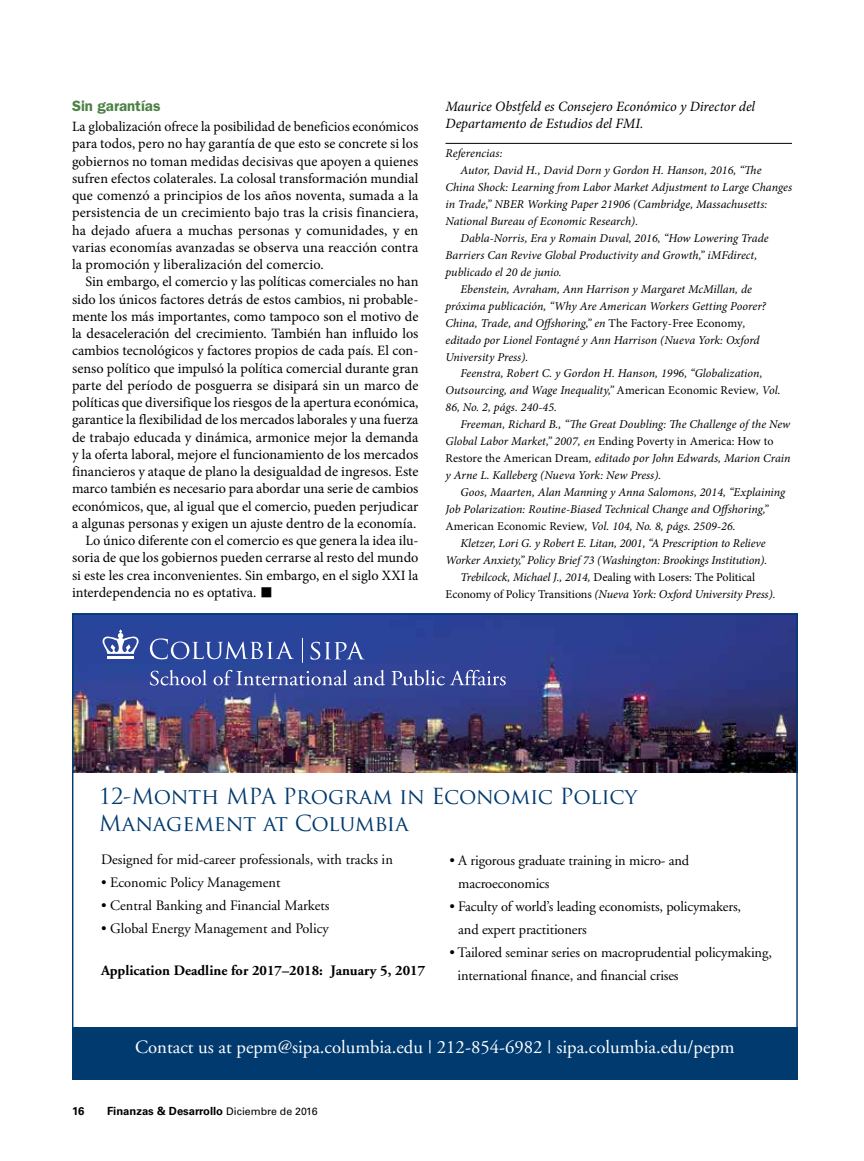
<style>
.page{position:relative;width:864px;height:1161px;background:#fff}
.page>*{position:absolute;margin:0;border:0;box-sizing:border-box;transform-origin:0 0}
.t1{font:34.5px "Minion Pro";color:#000}
.t2{font:21.6px/27.3px "Trajan Pro";letter-spacing:-.01em;color:#003a6f}
.t3{font:18.75px "Adobe Garamond";color:#fff}
.t4{font:600 15px "ITC Franklin Gothic Std";color:#4b8144}
.t5{font:14.4px/23.1px "Adobe Garamond";letter-spacing:-.01em;color:#000}
.t6{font:700 14.4px "Adobe Garamond";color:#000}
.t7{font:14.25px/17.2px "Minion Pro";color:#000;text-align:justify}
.t8{font:italic 14.25px/17.2px "Minion Pro";letter-spacing:-.005em;color:#000}
.t9{font:italic 12px "Minion Pro";color:#000}
.t10{font:12px "Minion Pro";letter-spacing:.005em;color:#000}
.t11{font:700 11.25px "Univers LT Std";color:#000}
.s1{font-style:normal}
.s2{font-style:italic}
.s3{font-weight:400;font-size:10.5px}
</style>
<div class="page">
<hr style="left:446px;top:143px;width:346px;height:1px;background:#000">
<div style="left:72px;top:1027px;width:726px;height:53px;background:#003a6f"></div>
<img style="left:74px;top:615px;width:722px;height:157px">
<svg style="left:150px;top:670px;width:57px;height:16px"></svg>
<svg style="left:214px;top:670px;width:133px;height:15px;background:#5c6bad"></svg>
<svg style="left:354px;top:670px;width:31px;height:16px"></svg>
<svg style="left:392px;top:670px;width:114px;height:16px;background:#606cad"></svg>
<svg style="left:150px;top:638px;width:144px;height:21px;background:#5268ae"></svg>
<svg style="left:302px;top:638px;width:1px;height:25px"></svg>
<hr style="left:107px;top:656px;width:27px;height:2px;background:#fff">
<svg style="left:100px;top:629px;width:41px;height:25px"></svg>
<svg style="left:311px;top:642px;width:54px;height:18px"></svg>
<p class="t4" style="left:72px;top:97px;width:90px">Sin garantías</p>
<p class="t7" style="left:72px;top:118px;width:348px">La globalización ofrece la posibilidad de beneficios económicos para todos, pero no hay garantía de que esto se concrete si los gobiernos no toman medidas decisivas que apoyen a quienes sufren efectos colaterales. La colosal transformación mundial que comenzó a principios de los años noventa, sumada a la persistencia de un crecimiento bajo tras la crisis financiera, ha dejado afuera a muchas personas y comunidades, y en varias economías avanzadas se observa una reacción contra la promoción y liberalización del comercio.</p>
<p class="t7" style="left:85px;top:273px;width:335px">Sin embargo, el comercio y las políticas comerciales no han</p>
<p class="t7" style="left:72px;top:290px;width:348px">sido los únicos factores detrás de estos cambios, ni probable-</p>
<p class="t7" style="left:72px;top:308px;width:348px">mente los más importantes, como tampoco son el motivo de</p>
<p class="t7" style="left:72px;top:325px;width:348px">la desaceleración del crecimiento. También han influido los</p>
<p class="t7" style="left:72px;top:342px;width:348px">cambios tecnológicos y factores propios de cada país. El con-</p>
<p class="t7" style="left:72px;top:360px;width:348px">senso político que impulsó la política comercial durante gran</p>
<p class="t7" style="left:72px;top:377px;width:348px">parte del período de posguerra se disipará sin un marco de</p>
<p class="t7" style="left:72px;top:394px;width:348px">políticas que diversifique los riesgos de la apertura económica,</p>
<p class="t7" style="left:72px;top:411px;width:348px">garantice la flexibilidad de los mercados laborales y una fuerza</p>
<p class="t7" style="left:72px;top:428px;width:348px">de trabajo educada y dinámica, armonice mejor la demanda</p>
<p class="t7" style="left:72px;top:446px;width:348px">y la oferta laboral, mejore el funcionamiento de los mercados</p>
<p class="t7" style="left:72px;top:463px;width:348px">financieros y ataque de plano la desigualdad de ingresos. Este</p>
<p class="t7" style="left:72px;top:480px;width:348px">marco también es necesario para abordar una serie de cambios</p>
<p class="t7" style="left:72px;top:497px;width:348px">económicos, que, al igual que el comercio, pueden perjudicar</p>
<p class="t7" style="left:72px;top:515px;width:346px">a algunas personas y exigen un ajuste dentro de la economía.</p>
<p class="t7" style="left:86px;top:532px;width:335px">Lo único diferente con el comercio es que genera la idea ilu-</p>
<p class="t7" style="left:72px;top:549px;width:348px">soria de que los gobiernos pueden cerrarse al resto del mundo</p>
<p class="t7" style="left:72px;top:566px;width:348px">si este les crea inconvenientes. Sin embargo, en el siglo XXI la</p>
<p class="t7" style="left:72px;top:584px;width:186px">interdependencia no es optativa.</p>
<h1 class="t1" style="left:259px;top:566px;width:16px">■</h1>
<p class="t8" style="left:446px;top:98px;width:311px">Maurice Obstfeld es Consejero Económico y Director del<br>Departamento de Estudios del FMI.</p>
<p class="t9" style="left:446px;top:145px;width:59px">Referencias:</p>
<p class="t9" style="left:460px;top:162px;width:303px">Autor, David H., David Dorn y Gordon H. Hanson, 2016, “The</p>
<p class="t9" style="left:446px;top:179px;width:348px">China Shock: Learning from Labor Market Adjustment to Large Changes</p>
<p class="t9" style="left:446px;top:196px;width:323px">in Trade,” NBER Working Paper 21906 (Cambridge, Massachusetts:</p>
<p class="t9" style="left:446px;top:213px;width:194px">National Bureau of Economic Research).</p>
<p class="t9" style="left:460px;top:230px;width:310px">Dabla-Norris, Era y Romain Duval, 2016, “How Lowering Trade</p>
<p class="t9" style="left:446px;top:247px;width:313px">Barriers Can Revive Global Productivity and Growth,” iMFdirect,</p>
<p class="t9" style="left:446px;top:264px;width:118px">publicado el 20 de junio.</p>
<p class="t9" style="left:460px;top:281px;width:293px">Ebenstein, Avraham, Ann Harrison y Margaret McMillan, de</p>
<p class="t9" style="left:446px;top:298px;width:322px">próxima publicación, “Why Are American Workers Getting Poorer?</p>
<p class="t9" style="left:446px;top:315px;width:302px">China, Trade, and Offshoring,” en <span class="s1">The Factory-Free Economy</span>,</p>
<p class="t9" style="left:446px;top:332px;width:316px">editado por Lionel Fontagné y Ann Harrison (Nueva York: Oxford</p>
<p class="t9" style="left:446px;top:348px;width:84px">University Press).</p>
<p class="t9" style="left:460px;top:365px;width:304px">Feenstra, Robert C. y Gordon H. Hanson, 1996, “Globalization,</p>
<p class="t9" style="left:446px;top:382px;width:337px">Outsourcing, and Wage Inequality,” <span class="s1">American Economic Review</span>, Vol.</p>
<p class="t9" style="left:446px;top:399px;width:113px">86, No. 2, págs. 240-45.</p>
<p class="t9" style="left:460px;top:416px;width:331px">Freeman, Richard B., “The Great Doubling: The Challenge of the New</p>
<p class="t10" style="left:446px;top:433px;width:330px"><span class="s2">Global Labor Market,” 2007, en</span> Ending Poverty in America: How to</p>
<p class="t9" style="left:446px;top:450px;width:346px"><span class="s1">Restore the American Dream</span>, editado por John Edwards, Marion Crain</p>
<p class="t9" style="left:446px;top:467px;width:217px">y Arne L. Kalleberg (Nueva York: New Press).</p>
<p class="t9" style="left:460px;top:484px;width:326px">Goos, Maarten, Alan Manning y Anna Salomons, 2014, “Explaining</p>
<p class="t9" style="left:446px;top:501px;width:324px">Job Polarization: Routine-Biased Technical Change and Offshoring,”</p>
<p class="t9" style="left:446px;top:518px;width:292px"><span class="s1">American Economic Review</span>, Vol. 104, No. 8, págs. 2509-26.</p>
<p class="t9" style="left:460px;top:535px;width:307px">Kletzer, Lori G. y Robert E. Litan, 2001, “A Prescription to Relieve</p>
<p class="t9" style="left:446px;top:552px;width:323px">Worker Anxiety,” Policy Brief 73 (Washington: Brookings Institution).</p>
<p class="t10" style="left:460px;top:569px;width:296px"><span class="s2">Trebilcock, Michael J., 2014,</span> Dealing with Losers: The Political</p>
<p class="t9" style="left:446px;top:586px;width:331px"><span class="s1">Economy of Policy Transitions</span> (Nueva York: Oxford University Press).</p>
<h2 class="t2" style="left:99px;top:782px;width:540px">12-Month MPA Program in Economic Policy<br>Management at Columbia</h2>
<p class="t5" style="left:101px;top:848px;width:293px">Designed for mid-career professionals, with tracks in</p>
<p class="t5" style="left:101px;top:871px;width:181px">• Economic Policy Management</p>
<p class="t5" style="left:101px;top:894px;width:230px">• Central Banking and Financial Markets</p>
<p class="t5" style="left:101px;top:917px;width:229px">• Global Energy Management and Policy</p>
<p class="t6" style="left:101px;top:962px;width:326px">Application Deadline for 2017–2018: January 5, 2017</p>
<p class="t5" style="left:458px;top:849px;width:232px;text-indent:-9px">• A rigorous graduate training in micro- and macroeconomics</p>
<p class="t5" style="left:458px;top:895px;width:284px;text-indent:-9px">• Faculty of world’s leading economists, policymakers, and expert practitioners</p>
<p class="t5" style="left:458px;top:941px;width:316px;text-indent:-8px">• Tailored seminar series on macroprudential policymaking, international finance, and financial crises</p>
<h3 class="t3" style="left:135px;top:1037px;width:601px">Contact us at pepm@sipa.columbia.edu | 212-854-6982 | sipa.columbia.edu/pepm</h3>
<p class="t11" style="left:72px;top:1105px;width:14px">16</p>
<p class="t11" style="left:107px;top:1105px;width:212px">Finanzas &amp; Desarrollo <span class="s3">Diciembre de 2016</span></p>
</div>
